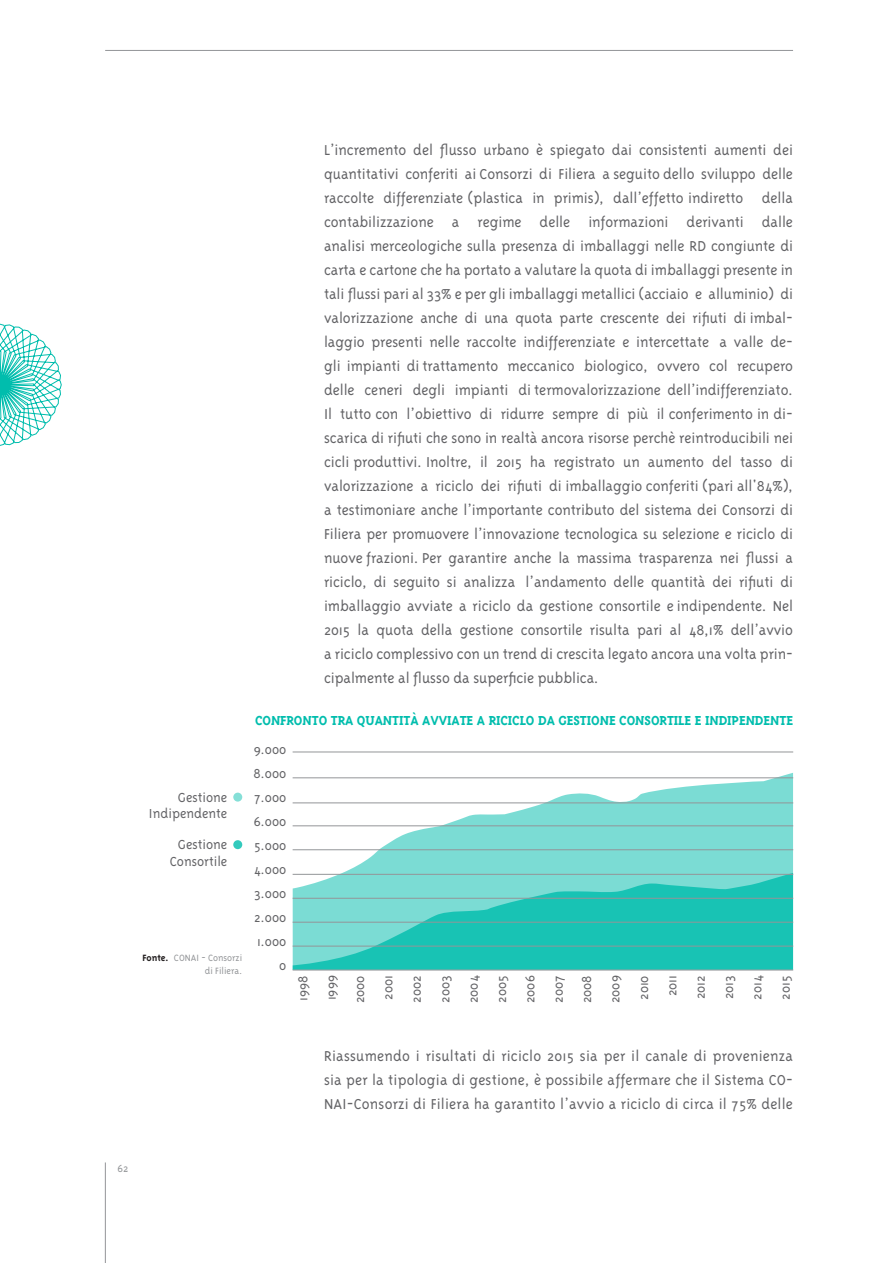
<style>
.page{position:relative;width:893px;height:1263px;background:#fff}
.page>*{position:absolute;margin:0;border:0;box-sizing:border-box;transform-origin:0 0}
.t1{font:300 16.5px/24px "Triplex";letter-spacing:.005em;color:#636366;text-align:justify}
.t2{font:300 15px/28.3px "Triplex";color:#636366;text-align:center}
.t3{font:700 15px "Triplex Serif";letter-spacing:-.005em;color:#00bdad}
.t4{font:300 12px "Triplex Serif";color:#939598}
.t5{font:300 10.5px/13.5px "Triplex";color:#939598;text-align:right}
.s1{font-weight:700;color:#231f20}
</style>
<div class="page">
<hr style="left:105px;top:1162px;width:1px;height:101px;background:#939598">
<hr style="left:105px;top:50px;width:688px;height:1px;background:#939598">
<svg style="left:233px;top:840px;width:9px;height:9px"></svg>
<svg style="left:293px;top:773px;width:500px;height:100px;fill:#7bdcd4"></svg>
<svg style="left:293px;top:873px;width:500px;height:97px;background:#3ecbbf"></svg>
<hr style="left:293px;top:946px;width:500px;height:1px;background:#939598">
<hr style="left:293px;top:849px;width:500px;height:1px;background:#939598">
<hr style="left:293px;top:922px;width:500px;height:1px;background:#939598">
<hr style="left:293px;top:825px;width:500px;height:1px;background:#939598">
<hr style="left:293px;top:803px;width:500px;height:1px;background:#939598">
<hr style="left:293px;top:777px;width:500px;height:1px;background:#939598">
<hr style="left:293px;top:752px;width:500px;height:1px;background:#939598">
<hr style="left:293px;top:898px;width:500px;height:1px;background:#939598">
<hr style="left:293px;top:874px;width:500px;height:1px;background:#939598">
<hr style="left:293px;top:970px;width:500px;height:1px;background:#939598">
<svg style="left:233px;top:793px;width:9px;height:9px"></svg>
<svg style="left:0;top:324px;width:62px;height:122px"></svg>
<p class="t2" style="left:149px;top:789px;width:80px;line-height:16.5px;text-align:right">Gestione<br>Indipendente</p>
<p class="t2" style="left:170px;top:836px;width:59px;line-height:16.5px">Gestione<br>Consortile</p>
<p class="t5" style="left:142px;top:951px;width:101px"><span class="s1">Fonte.</span> CONAI - Consorzi di Filiera.</p>
<p class="t1" style="left:324px;top:138px;width:470px">L’incremento del flusso urbano è spiegato dai consistenti aumenti dei quantitativi conferiti ai Consorzi di Filiera a seguito dello sviluppo delle raccolte differenziate (plastica in primis), dall’effetto indiretto della contabilizzazione a regime delle informazioni derivanti dalle analisi merceologiche sulla presenza di imballaggi nelle RD congiunte di carta e cartone che ha portato a valutare la quota di imballaggi presente in tali flussi pari al 33% e per gli imballaggi metallici (acciaio e alluminio) di valorizzazione anche di una quota parte crescente dei rifiuti di imbal&shy;laggio presenti nelle raccolte indifferenziate e intercettate a valle de&shy;gli impianti di trattamento meccanico biologico, ovvero col recupero delle ceneri degli impianti di termovalorizzazione dell’indifferenziato.<br>Il tutto con l’obiettivo di ridurre sempre di più il conferimento in di&shy;scarica di rifiuti che sono in realtà ancora risorse perchè reintroducibili nei cicli produttivi. Inoltre, il 2015 ha registrato un aumento del tasso di valorizzazione a riciclo dei rifiuti di imballaggio conferiti (pari all'84%), a testimoniare anche l’importante contributo del sistema dei Consorzi di Filiera per promuovere l’innovazione tecnologica su selezione e riciclo di nuove frazioni. Per garantire anche la massima trasparenza nei flussi a riciclo, di seguito si analizza l’andamento delle quantità dei rifiuti di imballaggio avviate a riciclo da gestione consortile e indipendente. Nel 2015 la quota della gestione consortile risulta pari al 48,1% dell’avvio a riciclo complessivo con un trend di crescita legato ancora una volta prin&shy;cipalmente al flusso da superficie pubblica.</p>
<p class="t3" style="left:255px;top:712px;width:539px">CONFRONTO TRA QUANTITÀ AVVIATE A RICICLO DA GESTIONE CONSORTILE E INDIPENDENTE</p>
<p class="t2" style="left:253px;top:737px;width:34px;line-height:24px;text-align:right">9.000<br>8.000<br>7.000<br>6.000<br>5.000<br>4.000<br>3.000<br>2.000<br>1.000<br>0</p>
<p class="t2" style="left:459px;top:1003px;width:29px;text-align:left;rotate:-90deg">2004<br>2005</p>
<p class="t2" style="left:742px;top:1000px;width:26px;rotate:-90deg">2014</p>
<p class="t2" style="left:289px;top:1003px;width:29px;text-align:justify;rotate:-90deg">1998<br>1999<br>2000<br>2001</p>
<p class="t2" style="left:516px;top:1003px;width:30px;rotate:-90deg">2006<br>2007<br>2008<br>2009<br>2010<br>2011</p>
<p class="t2" style="left:430px;top:1003px;width:29px;rotate:-90deg">2003</p>
<p class="t2" style="left:714px;top:999px;width:25px;rotate:-90deg">2013</p>
<p class="t2" style="left:402px;top:1002px;width:29px;rotate:-90deg">2002</p>
<p class="t2" style="left:686px;top:999px;width:25px;rotate:-90deg">2012</p>
<p class="t2" style="left:771px;top:999px;width:25px;rotate:-90deg">2015</p>
<p class="t1" style="left:324px;top:1044px;width:470px">Riassumendo i risultati di riciclo 2015 sia per il canale di provenienza sia per la tipologia di gestione, è possibile affermare che il Sistema CO-NAI-Consorzi di Filiera ha garantito l’avvio a riciclo di circa il 75% delle</p>
<p class="t4" style="left:117px;top:1161px;width:12px">62</p>
</div>
